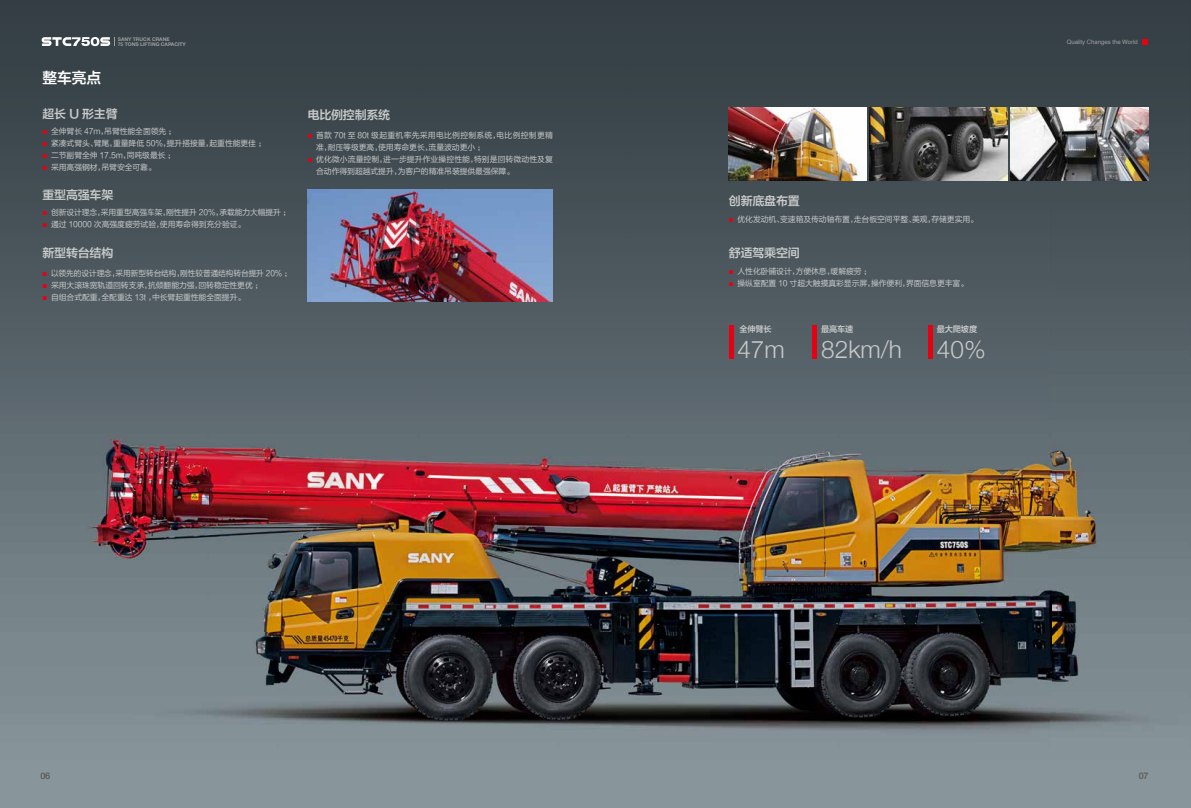
<style>
.page{position:relative;width:1191px;height:808px;background:#fff}
.page>*{position:absolute;margin:0;border:0;box-sizing:border-box;transform-origin:0 0}
.t1{font:300 24.4px "Helvetica Neue";color:#c9caca}
.t2{font:15px "FZLTZCHK GBK1 0";color:#fff}
.t3{font:12px "FZLTZCHK GBK1 0";letter-spacing:-.02em;color:#c9caca}
.t4{font:500 9px "Helvetica Neue";color:#595757}
.t5{font:8.4px "FZLTZCHK GBK1 0";letter-spacing:-.02em;color:#c9caca}
.t6{font:8px/12px "FZLTHK GBK1 0";letter-spacing:-.01em;color:#c9caca}
.t7{font:8px/12px "FZLTHK GBK1 0";letter-spacing:.03em;color:#c9caca}
.t8{font:8px "FZLTHK GBK1 0";letter-spacing:-.01em;color:#c9caca;scale:.96 1}
.t9{font:6px "Helvetica";letter-spacing:-.005em;color:#9fa0a0}
.t10{font:700 5px/5px "Helvetica Neue";color:#9fa0a0}
.s1{font-family:"Microsoft Ya Hei";color:#e60012}
</style>
<div class="page">
<img style="left:0;top:0;width:1191px;height:808px">
<hr style="left:729px;top:325px;width:4px;height:34px;background:#e60012">
<hr style="left:812px;top:325px;width:4px;height:34px;background:#e60012">
<div style="left:928px;top:325px;width:5px;height:34px;background:#e60012"></div>
<svg style="left:1142px;top:39px;width:6px;height:6px"></svg>
<img style="left:308px;top:189px;width:245px;height:112px">
<img style="left:869px;top:107px;width:138px;height:74px">
<img style="left:1010px;top:107px;width:138px;height:74px">
<img style="left:729px;top:107px;width:138px;height:74px">
<svg style="left:42px;top:37px;width:73px;height:9px"></svg>
<h2 class="t2" style="left:43px;top:70px;width:60px">整车亮点</h2>
<p class="t10" style="left:118px;top:37px;width:70px">SANY TRUCK CRANE<br>75 TONS LIFTING CAPACITY</p>
<h3 class="t3" style="left:43px;top:107px;width:77px">超长 U 形主臂</h3>
<p class="t6" style="left:43px;top:126px;width:135px"><span class="s1">■</span> 全伸臂长 47m，吊臂性能全面领先；</p>
<p class="t6" style="left:43px;top:138px;width:225px"><span class="s1">■</span> 紧凑式臂头、臂尾，重量降低 50%，提升搭接量，起重性能更佳；</p>
<p class="t6" style="left:43px;top:150px;width:134px"><span class="s1">■</span> 二节副臂全伸 17.5m，同吨级最长；</p>
<p class="t6" style="left:43px;top:162px;width:115px"><span class="s1">■</span> 采用高强钢材，吊臂安全可靠。</p>
<h3 class="t3" style="left:43px;top:188px;width:72px">重型高强车架</h3>
<p class="t6" style="left:43px;top:207px;width:249px"><span class="s1">■</span> 创新设计理念，采用重型高强车架，刚性提升 20%，承载能力大幅提升；</p>
<p class="t6" style="left:43px;top:219px;width:204px"><span class="s1">■</span> 通过 10000 次高强度疲劳试验，使用寿命得到充分验证。</p>
<h3 class="t3" style="left:43px;top:246px;width:72px">新型转台结构</h3>
<p class="t8" style="left:43px;top:269px;width:261px"><span class="s1">■</span> 以领先的设计理念，采用新型转台结构，刚性较普通结构转台提升 20% ；</p>
<p class="t6" style="left:43px;top:280px;width:222px"><span class="s1">■</span> 采用大滚珠宽轨道回转支承，抗倾翻能力强，回转稳定性更优；</p>
<p class="t6" style="left:43px;top:292px;width:204px"><span class="s1">■</span> 自组合式配重，全配重达 13t ，中长臂起重性能全面提升。</p>
<h3 class="t3" style="left:308px;top:108px;width:84px">电比例控制系统</h3>
<p class="t7" style="left:316px;top:130px;width:238px;text-indent:-9px"><span class="s1">■</span> 首款 70t 至 80t 级起重机率先采用电比例控制系统，电比例控制更精准，耐压等级更高，使用寿命更长，流量波动更小；</p>
<p class="t6" style="left:316px;top:154px;width:238px;text-indent:-9px"><span class="s1">■</span> 优化微小流量控制，进一步提升作业操控性能，特别是回转微动性及复合动作得到超越式提升，为客户的精准吊装提供最强保障。</p>
<h3 class="t3" style="left:729px;top:194px;width:72px">创新底盘布置</h3>
<p class="t6" style="left:729px;top:213px;width:251px"><span class="s1">■</span> 优化发动机、变速箱及传动轴布置，走台板空间平整、美观，存储更实用。</p>
<h3 class="t3" style="left:729px;top:246px;width:72px">舒适驾乘空间</h3>
<p class="t6" style="left:729px;top:265px;width:144px"><span class="s1">■</span> 人性化卧铺设计，方便休息，缓解疲劳；</p>
<p class="t6" style="left:729px;top:277px;width:241px"><span class="s1">■</span> 操纵室配置 10 寸超大触摸真彩显示屏，操作便利，界面信息更丰富。</p>
<p class="t5" style="left:739px;top:325px;width:34px">全伸臂长</p>
<h1 class="t1" style="left:737px;top:329px;width:49px">47m</h1>
<p class="t5" style="left:821px;top:325px;width:34px">最高车速</p>
<h1 class="t1" style="left:821px;top:329px;width:82px">82km/h</h1>
<p class="t5" style="left:937px;top:325px;width:42px">最大爬坡度</p>
<h1 class="t1" style="left:937px;top:329px;width:50px">40%</h1>
<p class="t9" style="left:1066px;top:37px;width:73px">Quality Changes the World</p>
<p class="t4" style="left:40px;top:768px;width:11px">06</p>
<p class="t4" style="left:1138px;top:768px;width:11px">07</p>
</div>
